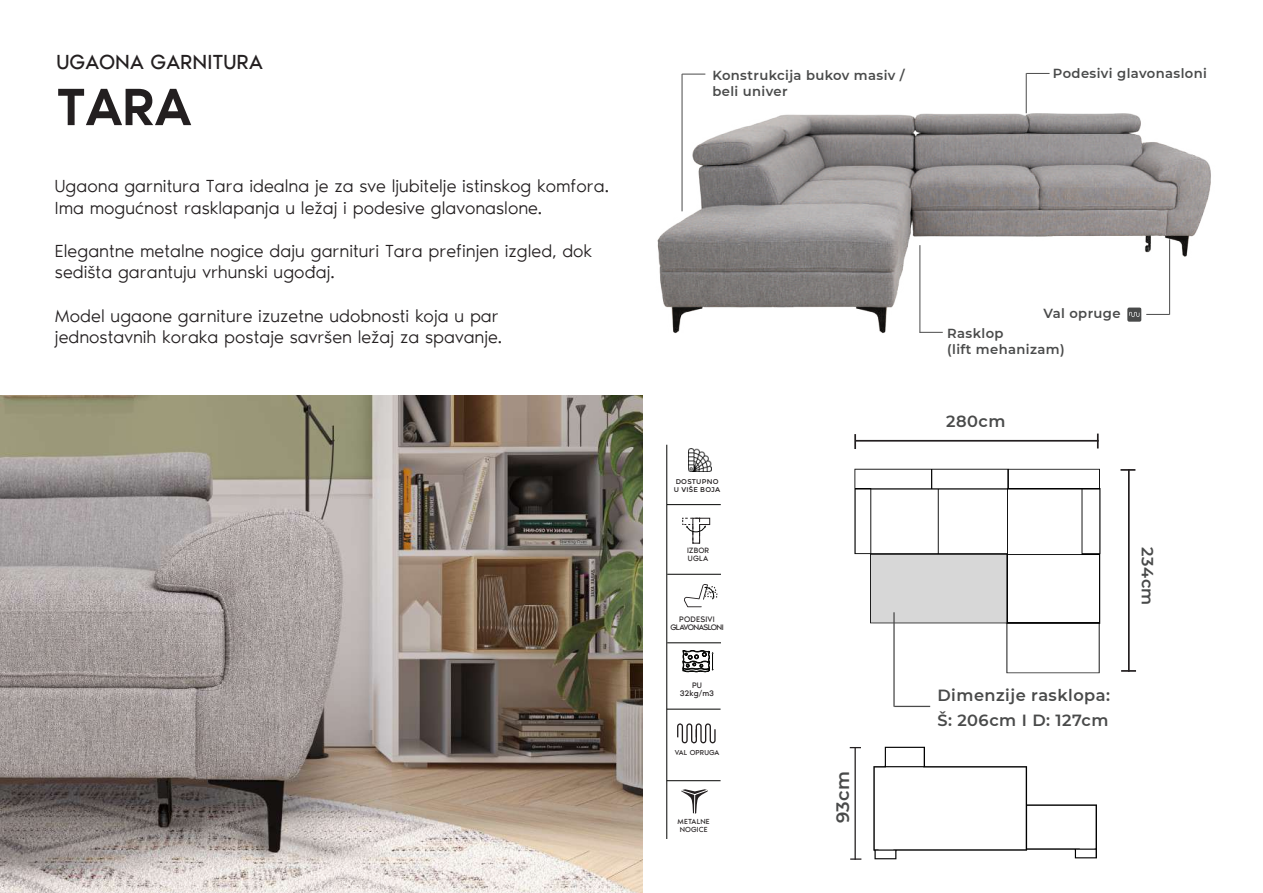
<style>
.page{position:relative;width:1263px;height:893px;background:#fff}
.page>*{position:absolute;margin:0;border:0;box-sizing:border-box;transform-origin:0 0}
.t1{font:500 54px "Vitotype";color:#231f20}
.t2{font:21px "Vitotype";color:#231f20}
.t3{font:300 18px/21.6px "Vitotype";color:#231f20}
.t4{font:600 18px "Montserrat";color:#494a4a}
.t5{font:600 16.2px/25.5px "Montserrat";letter-spacing:.03em;color:#494a4a}
.t6{font:600 13.2px/15.8px "Montserrat";letter-spacing:.03em;color:#494a4a}
.t7{font:8.25px/8.2px "Vitotype";letter-spacing:-.07em;color:#231f20;text-align:center}
.t8{font:8.25px/8.2px "Vitotype";letter-spacing:-.015em;color:#231f20;text-align:center}
.t9{font:7.95px/7.9px "Vitotype";letter-spacing:.02em;color:#231f20}
.t10{font:7.5px/7.5px "Vitotype";letter-spacing:.015em;color:#231f20}
.t11{font:7.35px "Vitotype";letter-spacing:.015em;color:#231f20}
.t12{font:6.9px/7.9px "Montserrat";letter-spacing:.03em;color:#231f20}
</style>
<div class="page">
<img style="left:0;top:395px;width:642px;height:498px">
<img style="left:689px;top:448px;width:23px;height:23px">
<svg style="left:682px;top:517px;width:29px;height:27px"></svg>
<hr style="left:666px;top:445px;width:1px;height:394px;background:#040503">
<hr style="left:667px;top:504px;width:54px;height:1px;background:#040503">
<hr style="left:667px;top:574px;width:54px;height:1px;background:#040503">
<hr style="left:667px;top:642px;width:54px;height:1px;background:#040503">
<hr style="left:667px;top:709px;width:53px;height:1px;background:#040503">
<hr style="left:667px;top:780px;width:53px;height:1px;background:#040503">
<svg style="left:682px;top:650px;width:32px;height:23px"></svg>
<svg style="left:684px;top:584px;width:34px;height:23px"></svg>
<svg style="left:677px;top:723px;width:39px;height:21px"></svg>
<svg style="left:681px;top:789px;width:27px;height:25px"></svg>
<img style="left:657px;top:73px;width:554px;height:260px">
<hr style="left:682px;top:74px;width:1px;height:137px;background:#4a4a4a">
<hr style="left:1026px;top:73px;width:1px;height:40px;background:#4a4a4a">
<hr style="left:919px;top:245px;width:1px;height:88px;background:#4a4a4a">
<hr style="left:1169px;top:239px;width:1px;height:76px;background:#4a4a4a">
<svg style="left:682px;top:74px;width:23px;height:1px"></svg>
<svg style="left:1026px;top:73px;width:23px;height:1px"></svg>
<svg style="left:919px;top:332px;width:24px;height:1px"></svg>
<svg style="left:1127px;top:308px;width:42px;height:14px"></svg>
<img style="left:854px;top:468px;width:247px;height:206px">
<img style="left:861px;top:706px;width:236px;height:154px">
<hr style="left:854px;top:747px;width:2px;height:113px;background:#231f20">
<svg style="left:850px;top:858px;width:11px;height:2px"></svg>
<hr style="left:893px;top:612px;width:2px;height:95px;background:#4a4a4a">
<hr style="left:894px;top:706px;width:36px;height:1px;background:#4a4a4a">
<hr style="left:855px;top:440px;width:244px;height:2px;background:#231f20">
<svg style="left:1097px;top:434px;width:2px;height:14px"></svg>
<svg style="left:854px;top:434px;width:2px;height:15px"></svg>
<hr style="left:1128px;top:469px;width:2px;height:203px;background:#231f20">
<svg style="left:1121px;top:670px;width:15px;height:2px"></svg>
<svg style="left:1120px;top:469px;width:15px;height:2px"></svg>
<p class="t2" style="left:56px;top:45px;width:208px">UGAONA GARNITURA</p>
<h1 class="t1" style="left:56px;top:65px;width:136px">TARA</h1>
<p class="t3" style="left:55px;top:174px;width:556px">Ugaona garnitura Tara idealna je za sve ljubitelje istinskog komfora.<br>Ima mogućnost rasklapanja u ležaj i podesive glavonaslone.</p>
<p class="t3" style="left:55px;top:239px;width:539px">Elegantne metalne nogice daju garnituri Tara prefinjen izgled, dok sedišta garantuju vrhunski ugođaj.</p>
<p class="t3" style="left:55px;top:304px;width:449px">Model ugaone garniture izuzetne udobnosti koja u par jednostavnih koraka postaje savršen ležaj za spavanje.</p>
<p class="t6" style="left:712px;top:67px;width:194px">Konstrukcija bukov masiv / beli univer</p>
<p class="t6" style="left:1053px;top:65px;width:155px">Podesivi glavonasloni</p>
<p class="t6" style="left:1043px;top:305px;width:79px">Val opruge</p>
<p class="t6" style="left:947px;top:325px;width:119px">Rasklop<br>(lift mehanizam)</p>
<p class="t12" style="left:674px;top:478px;width:48px">DOSTUPNO<br>U VIŠE BOJA</p>
<p class="t9" style="left:687px;top:546px;width:24px">IZBOR<br>UGLA</p>
<p class="t7" style="left:670px;top:614px;width:55px">PODESIVI<br>GLAVONASLONI</p>
<p class="t8" style="left:680px;top:680px;width:36px">PU<br>32kg/m3</p>
<p class="t11" style="left:675px;top:747px;width:46px">VAL OPRUGA</p>
<p class="t10" style="left:678px;top:817px;width:34px">METALNE<br>NOGICE</p>
<p class="t4" style="left:830px;top:823px;width:54px;rotate:-90deg">93cm</p>
<p class="t5" style="left:946px;top:408px;width:61px">280cm</p>
<p class="t5" style="left:1161px;top:547px;width:60px;rotate:90deg">234cm</p>
<p class="t5" style="left:937px;top:682px;width:174px">Dimenzije rasklopa:<br>Š: 206cm I D: 127cm</p>
</div>
